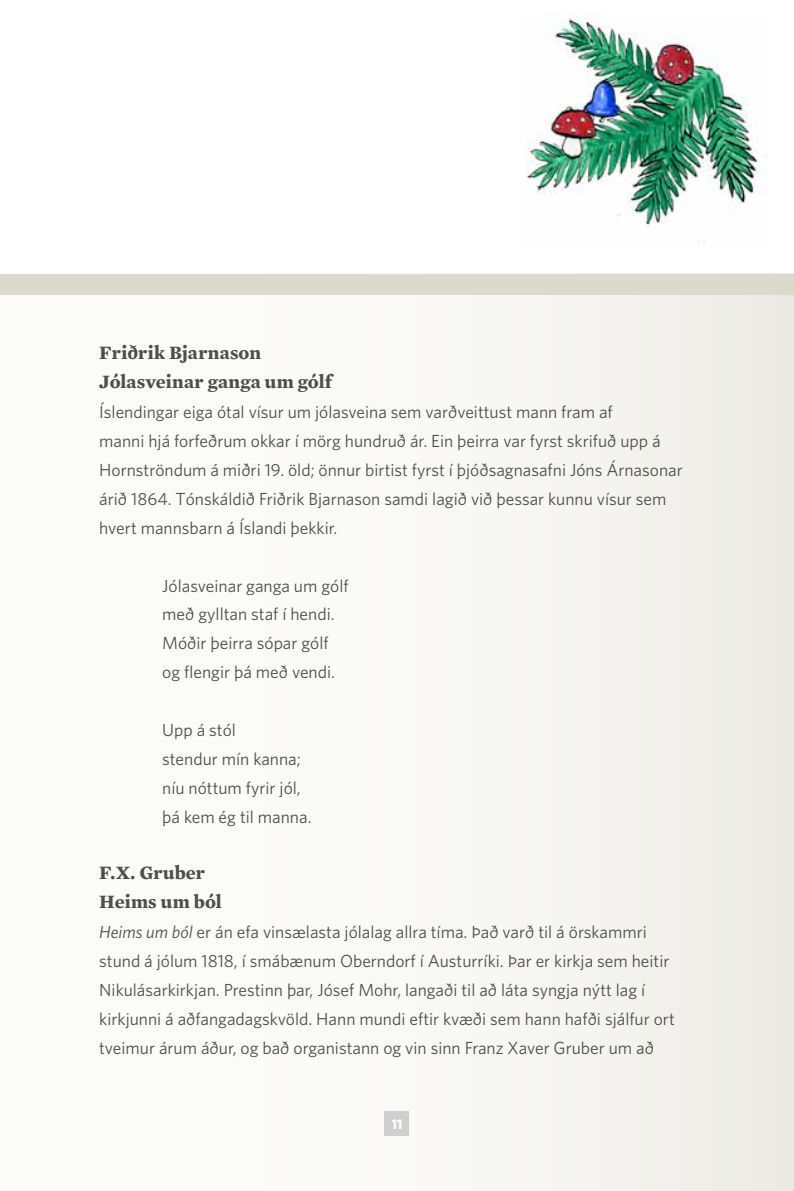
<style>
.page{position:relative;width:794px;height:1191px;background:#fff}
.page>*{position:absolute;margin:0;border:0;box-sizing:border-box;transform-origin:0 0}
.t1{font:700 19.25px/28.9px "Mercury Text G2";letter-spacing:.01em;color:#4e4e4d}
.t2{font:17.5px/28.9px "Whitney";color:#4e4e4d}
.t3{font:700 14px "Whitney";color:#fff}
.s1{font-style:italic}
</style>
<div class="page">
<div style="left:0;top:274px;width:794px;height:917px;background:linear-gradient(to right,#fff,#f0efea)"></div>
<div style="left:384px;top:1111px;width:25px;height:25px;background:#cfcfcf"></div>
<div style="left:0;top:274px;width:794px;height:21px;background:#dcd9cd"></div>
<img style="left:526px;top:12px;width:242px;height:231px">
<p class="t1" style="left:99px;top:338px;width:234px">Friðrik Bjarnason<br>Jólasveinar ganga um gólf</p>
<p class="t2" style="left:99px;top:397px;width:585px">Íslendingar eiga ótal vísur um jólasveina sem varðveittust mann fram af<br>manni hjá forfeðrum okkar í mörg hundruð ár. Ein þeirra var fyrst skrifuð upp á Hornströndum á miðri 19. öld; önnur birtist fyrst í þjóðsagnasafni Jóns Árnasonar árið 1864. Tónskáldið Friðrik Bjarnason samdi lagið við þessar kunnu vísur sem hvert mannsbarn á Íslandi þekkir.</p>
<p class="t2" style="left:162px;top:570px;width:188px">Jólasveinar ganga um gólf með gylltan staf í hendi.</p>
<p class="t2" style="left:99px;top:628px;width:40px">M</p>
<p class="t2" style="left:162px;top:628px;width:174px;text-align:center">óðir þeirra sópar gólf og flengir þá með vendi.</p>
<p class="t2" style="left:162px;top:715px;width:151px">Upp á stól<br>stendur mín kanna; níu nóttum fyrir jól, þá kem ég til manna.</p>
<p class="t1" style="left:99px;top:857px;width:124px">F.X. Gruber<br>Heims um ból</p>
<p class="t2" style="left:99px;top:917px;width:577px"><span class="s1">Heims um ból</span> er án efa vinsælasta jólalag allra tíma. Það varð til á örskammri stund á jólum 1818, í smábænum Oberndorf í Austurríki. Þar er kirkja sem heitir N ikulásarkirkjan. Prestinn þar, Jósef Mohr, langaði til að láta syngja nýtt lag í kirkjunni á aðfangadagskvöld. Hann mundi eftir kvæði sem hann hafði sjálfur ort tveimur árum áður, og bað organistann og vin sinn Franz Xaver Gruber um að</p>
<p class="t3" style="left:391px;top:1115px;width:13px">11</p>
</div>
